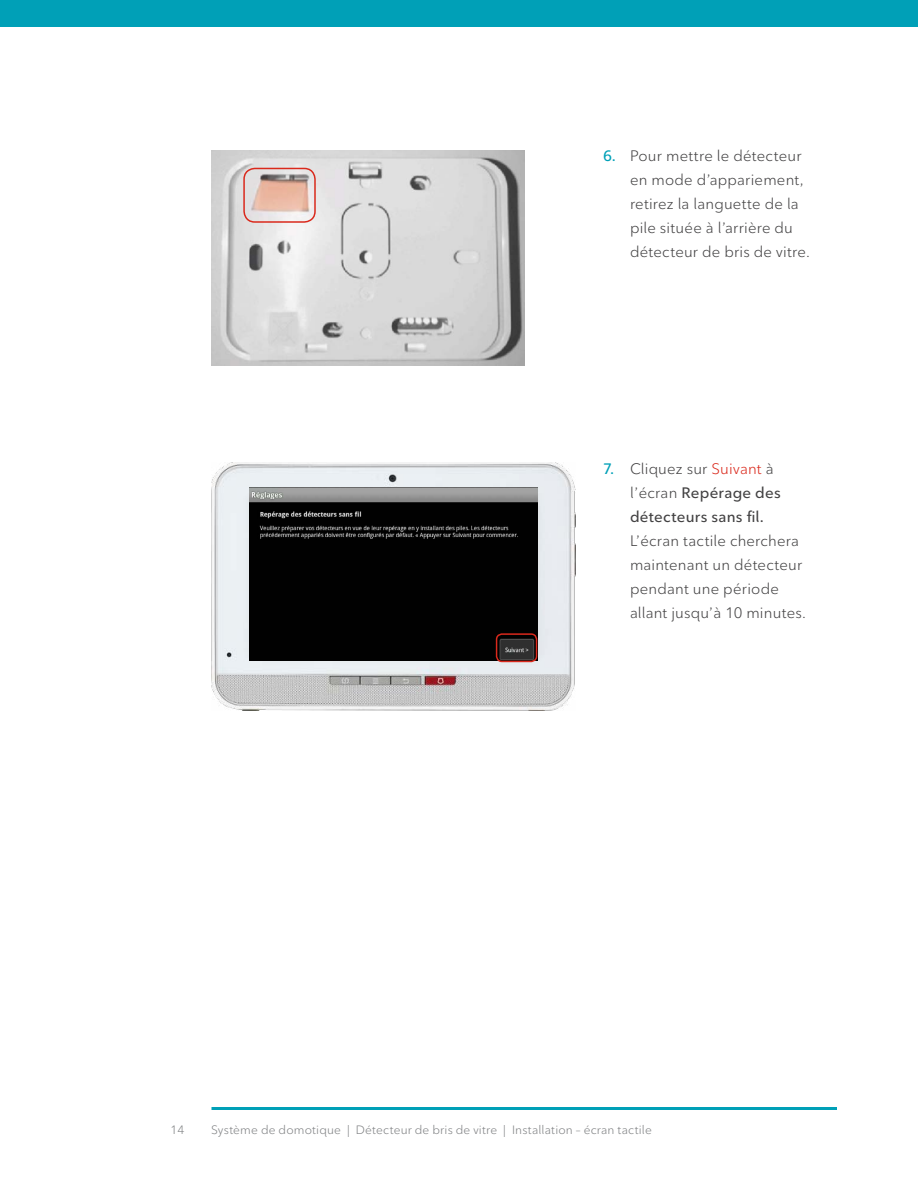
<style>
.page{position:relative;width:918px;height:1188px;background:#fff}
.page>*{position:absolute;margin:0;border:0;box-sizing:border-box;transform-origin:0 0}
.t1{font:15px/24px "Ted Next";letter-spacing:.015em;color:#424142}
.t2{font:600 15px/24px "Ted Next";letter-spacing:.015em;color:#424142}
.t3{font:12px "Ted Next";letter-spacing:.015em;color:#808284}
.s1{font-weight:600;color:#00a0b7}
.s2{color:#00a0b7}
.s3{font-weight:400}
.s4{font-weight:400;color:#da291c}
</style>
<div class="page">
<div style="left:0;top:0;width:918px;height:27px;background:#00a0b7"></div>
<hr style="left:212px;top:1107px;width:625px;height:3px;background:#00a0b7">
<img style="left:212px;top:462px;width:364px;height:249px">
<img style="left:249px;top:487px;width:288px;height:173px">
<div style="left:496px;top:633px;width:41px;height:29px;border:2px solid #da291c;border-radius:5px"></div>
<img style="left:212px;top:150px;width:312px;height:216px">
<div style="left:243px;top:168px;width:73px;height:55px;border:2px solid #da291c;border-radius:11px"></div>
<p class="t1" style="left:630px;top:143px;width:181px;text-indent:-27px"><span class="s1">6.</span> Pour mettre le détecteur en mode d’appariement, retirez la languette de la pile située à l’arrière du détecteur de bris de vitre.</p>
<p class="t2" style="left:630px;top:456px;width:152px;text-indent:-27px"><span class="s2">7.</span> <span class="s3">Cliquez sur</span> <span class="s4">Suivant</span> <span class="s3">à l’écran</span> Repérage des détecteurs sans fil.</p>
<p class="t1" style="left:630px;top:528px;width:177px">L’écran tactile cherchera maintenant un détecteur pendant une période allant jusqu’à 10 minutes.</p>
<p class="t3" style="left:171px;top:1123px;width:15px">14</p>
<p class="t3" style="left:211px;top:1123px;width:442px">Système de domotique | Détecteur de bris de vitre | Installation – écran tactile</p>
</div>
